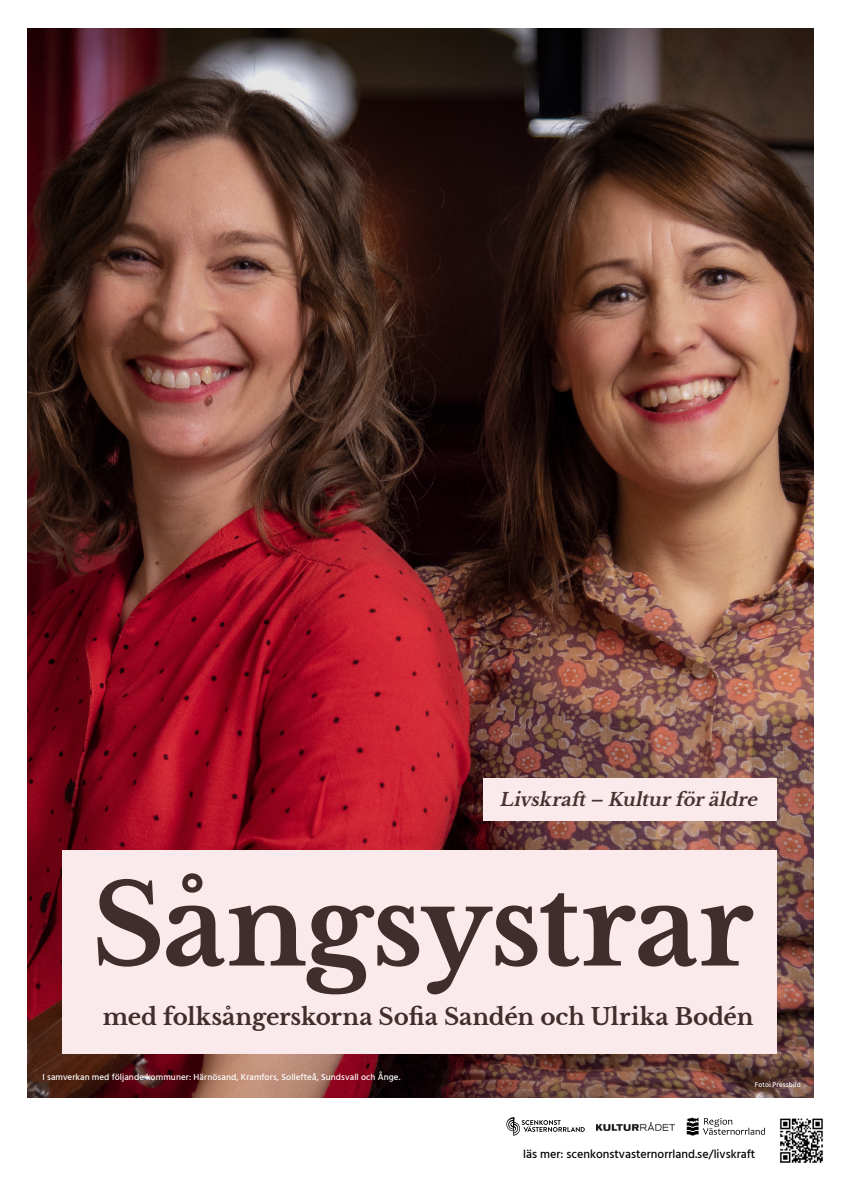
<style>
.page{position:relative;width:842px;height:1191px;background:#fff}
.page>*{position:absolute;margin:0;border:0;box-sizing:border-box;transform-origin:0 0}
.t1{font:700 111px "Libre Baskerville";letter-spacing:-.015em;color:#422d2d}
.t2{font:700 23px "Libre Baskerville";letter-spacing:-.005em;color:#422d2d}
.t3{font:italic 700 18px "Libre Baskerville";color:#473231}
.t4{font:500 12px "Hind";color:#000}
.t5{font:500 9px "Hind";letter-spacing:.01em;color:#fff}
.t6{font:500 7px "Hind";letter-spacing:.015em;color:#fff}
</style>
<div class="page">
<img style="left:28px;top:28px;width:786px;height:1069px">
<svg style="left:506px;top:1117px;width:79px;height:18px"></svg>
<svg style="left:687px;top:1117px;width:78px;height:18px"></svg>
<img style="left:596px;top:1122px;width:78px;height:8px">
<img style="left:779px;top:1118px;width:44px;height:45px">
<div style="left:483px;top:778px;width:293px;height:42px;background:#fbeaeb"></div>
<div style="left:62px;top:850px;width:714px;height:204px;background:#fbeaeb"></div>
<h3 class="t3" style="left:500px;top:788px;width:263px">Livskraft – Kultur för äldre</h3>
<h1 class="t1" style="left:91px;top:857px;width:664px">Sångsystrar</h1>
<h2 class="t2" style="left:103px;top:1002px;width:652px">med folksångerskorna Sofia Sandén och Ulrika Bodén</h2>
<p class="t5" style="left:43px;top:1071px;width:360px">I samverkan med följande kommuner: Härnösand, Kramfors, Sollefteå, Sundsvall och Ånge.</p>
<p class="t6" style="left:755px;top:1079px;width:47px">Foto: Pressbild</p>
<h3 class="t4" style="left:523px;top:1146px;width:234px">läs mer: scenkonstvasternorrland.se/livskraft</h3>
</div>
